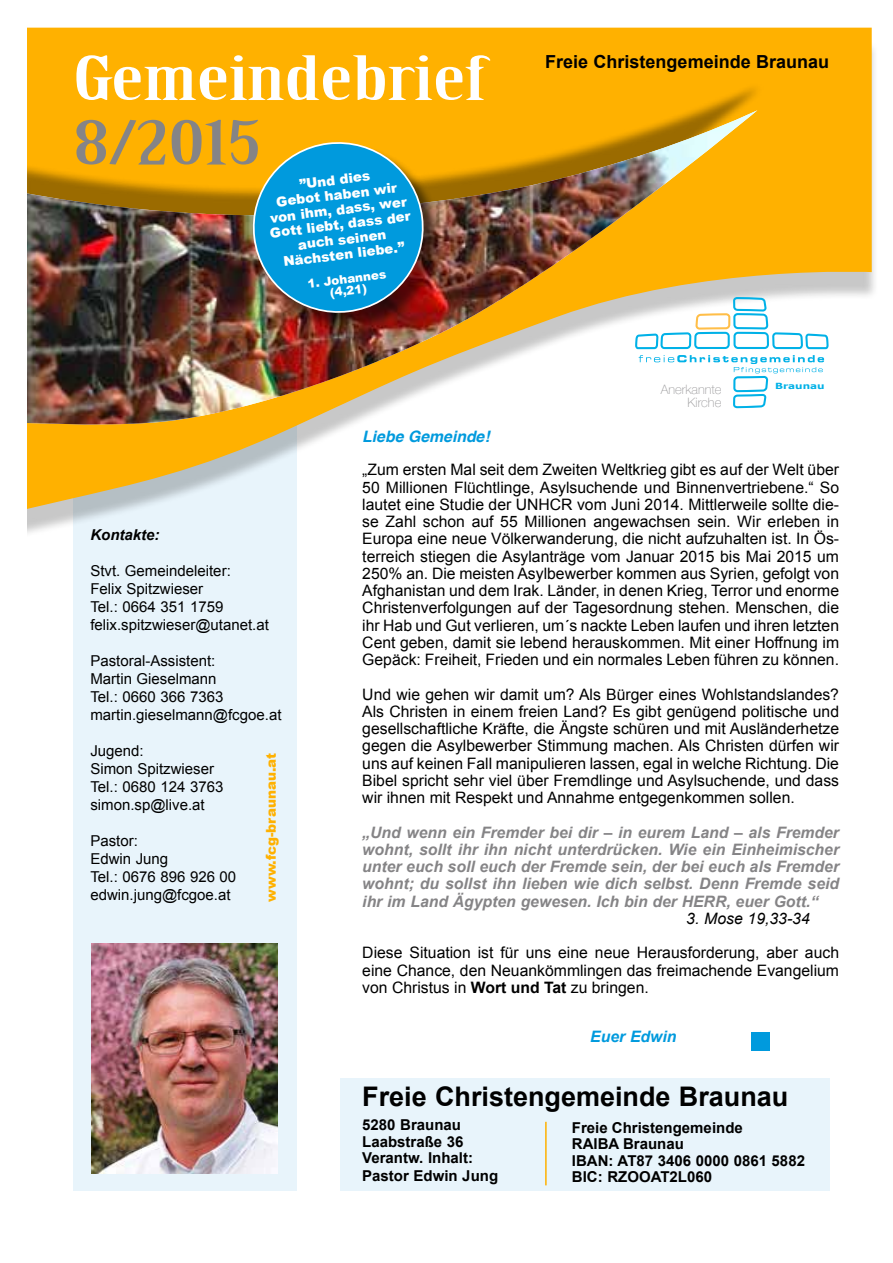
<style>
.page{position:relative;width:893px;height:1263px;background:#fff}
.page>*{position:absolute;margin:0;border:0;box-sizing:border-box;transform-origin:0 0}
.t1{font:59.7px "Birch Std";color:#fff;scale:2 1}
.t2{font:59.7px "Birch Std";color:#858486;scale:2 1}
.t3{font:700 27px "Arial";color:#000}
.t4{font:700 18px "Arial";color:#000}
.t5{font:15.75px/17.2px "Arial";color:#000;text-align:justify}
.t6{font:italic 700 15.75px/17.2px "Arial";color:#858486;text-align:justify}
.t7{font:italic 700 15.75px "Helvetica";color:#009add}
.t8{font:italic 15.75px "Arial";color:#000}
.t9{font:italic 700 15.75px "Arial";color:#009add}
.t10{font:15px/18px "Arial";color:#000}
.t11{font:700 15px/16.5px "Arial";color:#000}
.t12{font:italic 700 15px "Arial";color:#000}
.t13{font:900 13.5px/15px "Arial";color:#fff;text-align:center}
.t14{font:900 13.5px "Arial";color:#ffb100}
.t15{font:100 13.05px/13px "Helvetica Neue";color:#9a999b;text-align:right}
.t16{font:900 12px/12px "Arial";color:#fff;text-align:center}
.t17{font:700 8.4px "Verdana";color:#00b1e7;scale:1.24 1}
.s1{font-weight:700}
</style>
<div class="page">
<div style="left:73px;top:403px;width:223px;height:788px;background:#e8f4fb"></div>
<div style="left:340px;top:1078px;width:489px;height:113px;background:#e8f4fb"></div>
<div style="left:0;top:41px;width:879px;height:503px;background:#000;opacity:.22"></div>
<svg style="left:27px;top:27px;width:845px;height:489px"></svg>
<div style="left:13px;top:82px;width:751px;height:329px;background:#ffb100"></div>
<img style="left:27px;top:110px;width:730px;height:317px">
<div style="left:0;top:0;width:27px;height:570px;background:#fff"></div>
<hr style="left:545px;top:1122px;width:2px;height:63px;background:#ffb100">
<img style="left:92px;top:944px;width:185px;height:229px">
<div style="left:255px;top:144px;width:187px;height:187px;background:#000;opacity:.5"></div>
<svg style="left:249px;top:138px;width:179px;height:179px;background:#398fa4"></svg>
<div style="left:752px;top:1032px;width:18px;height:18px;background:#009add"></div>
<svg style="left:639px;top:355px;width:185px;height:53px"></svg>
<svg style="left:635px;top:297px;width:194px;height:52px"></svg>
<h1 class="t1" style="left:73px;top:45px;width:207px">Gemeindebrief</h1>
<h1 class="t2" style="left:73px;top:109px;width:96px">8/2015</h1>
<p class="t13" style="left:264px;top:181px;width:143px;rotate:-7deg">”Und dies<br>Gebot haben wir von ihm, dass, wer<br>Gott liebt, dass der auch seinen<br>Nächsten liebe.”</p>
<p class="t16" style="left:307px;top:277px;width:81px;rotate:-7deg">1. Johannes (4,21)</p>
<p class="t4" style="left:545px;top:50px;width:286px">Freie Christengemeinde Braunau</p>
<p class="t15" style="left:661px;top:382px;width:62px">Anerkannte<br>Kirche</p>
<p class="t17" style="left:775px;top:380px;width:41px">Braunau</p>
<p class="t12" style="left:90px;top:525px;width:71px">Kontakte:</p>
<p class="t10" style="left:90px;top:562px;width:180px">Stvt. Gemeindeleiter:<br>Felix Spitzwieser<br>Tel.: 0664 351 1759 felix.spitzwieser@utanet.at</p>
<p class="t10" style="left:90px;top:652px;width:193px">Pastoral-Assistent:<br>Martin Gieselmann<br>Tel.: 0660 366 7363 martin.gieselmann@fcgoe.at</p>
<p class="t10" style="left:90px;top:742px;width:135px">Jugend:<br>Simon Spitzwieser<br>Tel.: 0680 124 3763 simon.sp@live.at</p>
<p class="t10" style="left:90px;top:832px;width:147px">Pastor:<br>Edwin Jung<br>Tel.: 0676 896 926 00 edwin.jung@fcgoe.at</p>
<p class="t14" style="left:261px;top:902px;width:150px;rotate:-90deg">www.fcg-braunau.at</p>
<p class="t7" style="left:362px;top:423px;width:129px">Liebe Gemeinde!</p>
<p class="t5" style="left:362px;top:461px;width:478px">„Zum ersten Mal seit dem Zweiten Weltkrieg gibt es auf der Welt über 50 Millionen Flüchtlinge, Asylsuchende und Binnenvertriebene.“ So lautet eine Studie der UNHCR vom Juni 2014. Mittlerweile sollte die&shy;se Zahl schon auf 55 Millionen angewachsen sein. Wir erleben in Europa eine neue Völkerwanderung, die nicht aufzuhalten ist. In Ös&shy;terreich stiegen die Asylanträge vom Januar 2015 bis Mai 2015 um 250% an. Die meisten Asylbewerber kommen aus Syrien, gefolgt von Afghanistan und dem Irak. Länder, in denen Krieg, Terror und enorme Christenverfolgungen auf der Tagesordnung stehen. Menschen, die ihr Hab und Gut verlieren, um´s nackte Leben laufen und ihren letzten Cent geben, damit sie lebend herauskommen. Mit einer Hoffnung im Gepäck: Freiheit, Frieden und ein normales Leben führen zu können.</p>
<p class="t5" style="left:362px;top:686px;width:478px">Und wie gehen wir damit um? Als Bürger eines Wohlstandslandes?<br>Als Christen in einem freien Land? Es gibt genügend politische und gesellschaftliche Kräfte, die Ängste schüren und mit Ausländerhetze gegen die Asylbewerber Stimmung machen. Als Christen dürfen wir uns auf keinen Fall manipulieren lassen, egal in welche Richtung. Die Bibel spricht sehr viel über Fremdlinge und Asylsuchende, und dass wir ihnen mit Respekt und Annahme entgegenkommen sollen.</p>
<p class="t6" style="left:362px;top:824px;width:478px">„Und wenn ein Fremder bei dir – in eurem Land – als Fremder wohnt, sollt ihr ihn nicht unterdrücken. Wie ein Einheimischer unter euch soll euch der Fremde sein, der bei euch als Fremder wohnt; du sollst ihn lieben wie dich selbst. Denn Fremde seid ihr im Land Ägypten gewesen. Ich bin der HERR, euer Gott.“</p>
<p class="t8" style="left:686px;top:908px;width:125px">3. Mose 19,33-34</p>
<p class="t5" style="left:362px;top:944px;width:478px">Diese Situation ist für uns eine neue Herausforderung, aber auch eine Chance, den Neuankömmlingen das freimachende Evangelium von Christus in <span class="s1">Wort und Tat</span> zu bringen.</p>
<p class="t9" style="left:590px;top:1026px;width:88px">Euer Edwin</p>
<h2 class="t3" style="left:362px;top:1079px;width:428px">Freie Christengemeinde Braunau</h2>
<p class="t11" style="left:362px;top:1117px;width:112px">5280 Braunau<br>Laabstraße 36<br>Verantw. Inhalt:</p>
<p class="t11" style="left:362px;top:1168px;width:137px">Pastor Edwin Jung</p>
<p class="t11" style="left:572px;top:1120px;width:235px">Freie Christengemeinde<br>RAIBA Braunau<br>IBAN: AT87 3406 0000 0861 5882<br>BIC: RZOOAT2L060</p>
</div>
